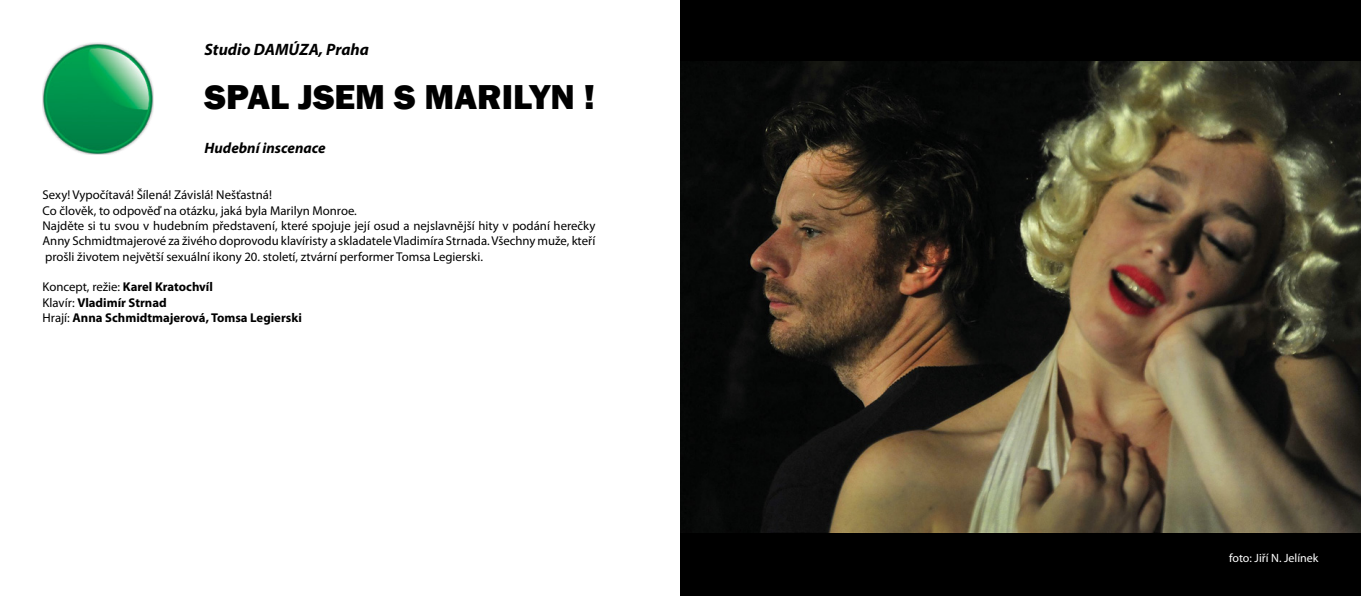
<style>
.page{position:relative;width:1361px;height:596px;background:#fff}
.page>*{position:absolute;margin:0;border:0;box-sizing:border-box;transform-origin:0 0}
.t1{font:800 35.55px "Franklin Gothic";color:#000}
.t2{font:italic 700 16.5px "Myriad Pro";color:#000}
.t3{font:italic 700 15px "Myriad Pro";color:#000}
.t4{font:12.75px/15.3px "Myriad Pro";color:#000}
.t5{font:700 12.75px/15.3px "Myriad Pro";color:#000}
.t6{font:12px "Myriad Pro";color:#fff}
.s1{font-weight:400}
</style>
<div class="page">
<div style="left:680px;top:0;width:681px;height:595px;background:#000"></div>
<img style="left:680px;top:62px;width:681px;height:470px">
<img style="left:43px;top:43px;width:110px;height:111px">
<p class="t2" style="left:205px;top:39px;width:166px">Studio DAMÚZA, Praha</p>
<h1 class="t1" style="left:205px;top:74px;width:392px">SPAL JSEM S MARILYN !</h1>
<p class="t3" style="left:205px;top:138px;width:123px">Hudební inscenace</p>
<p class="t4" style="left:43px;top:187px;width:554px">Sexy! Vypočítavá! Šílená! Závislá! Nešťastná!<br>Co člověk, to odpověď na otázku, jaká byla Marilyn Monroe.<br>Najděte si tu svou v hudebním představení, které spojuje její osud a nejslavnější hity v podání herečky Anny Schmidtmajerové za živého doprovodu klavíristy a skladatele Vladimíra Strnada. Všechny muže, kteří prošli životem největší sexuální ikony 20. století, ztvární performer Tomsa Legierski.</p>
<p class="t5" style="left:43px;top:279px;width:261px"><span class="s1">Koncept, režie:</span> Karel Kratochvíl<br><span class="s1">Klavír:</span> Vladimír Strnad<br><span class="s1">Hrají:</span> Anna Schmidtmajerová, Tomsa Legierski</p>
<p class="t6" style="left:1229px;top:550px;width:91px">foto: Jiří N. Jelínek</p>
</div>
